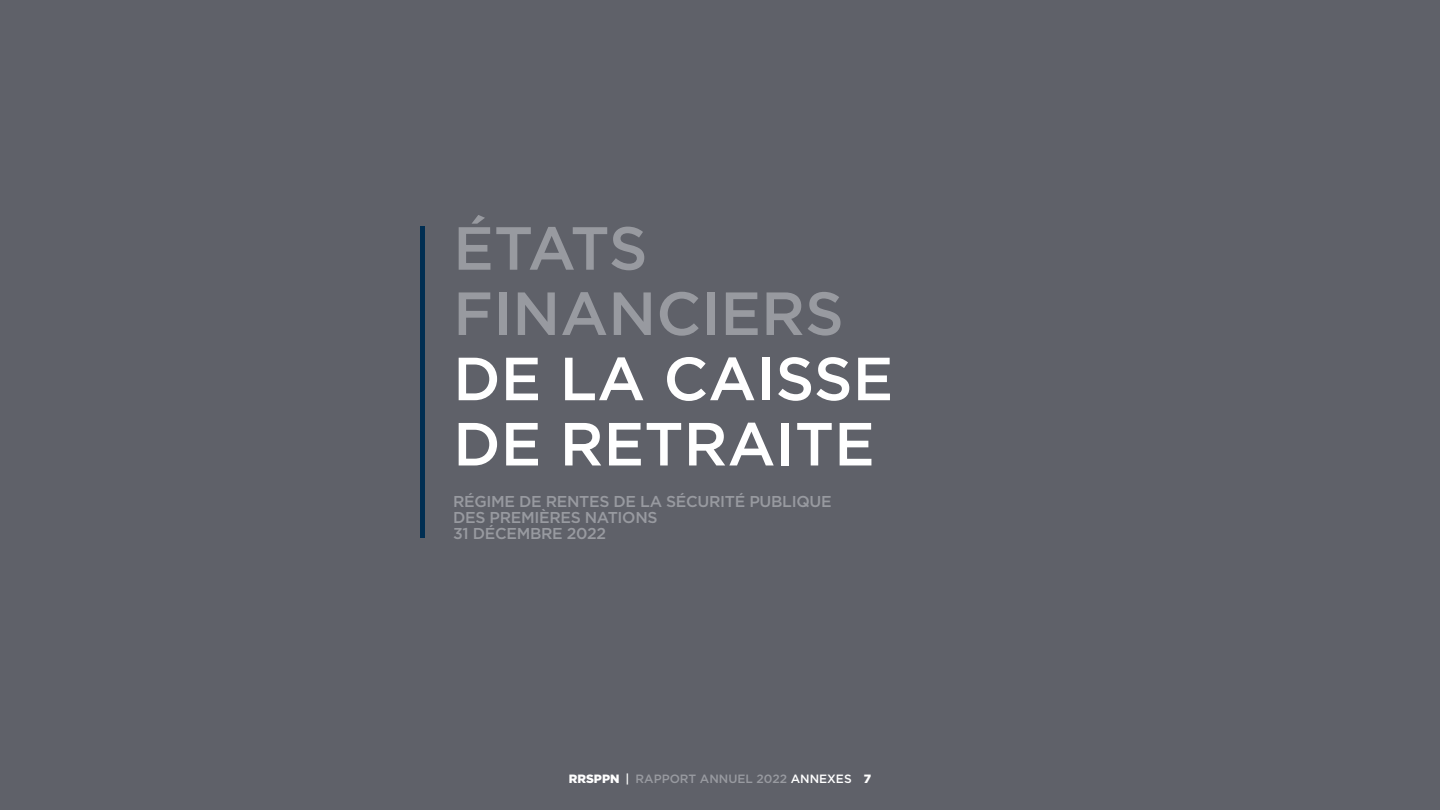
<style>
.page{position:relative;width:1440px;height:810px;background:#5f6169}
.page>*{position:absolute;margin:0;border:0;box-sizing:border-box;transform-origin:0 0}
.t1{font:500 60.75px/65.2px "Gotham";color:#fff}
.t2{font:500 60.75px/65.2px "Gotham";color:#989aa0}
.Sous-titre_gras{font:500 15.75px/15.8px "Gotham";letter-spacing:-.02em;color:#989aa0}
.Pagination{font:500 12px "Gotham";color:#989aa0}
.s1{font-weight:900;color:#fff}
.s2{color:#fff}
</style>
<div class="page">
<hr style="left:421px;top:227px;width:4px;height:311px;background:#002e52">
<p class="t2" style="left:453px;top:215px;width:392px">ÉTATS<br>FINANCIERS</p>
<p class="t1" style="left:453px;top:345px;width:442px">DE LA CAISSE<br>DE RETRAITE</p>
<p class="Sous-titre_gras" style="left:453px;top:494px;width:380px">RÉGIME DE RENTES DE LA SÉCURITÉ PUBLIQUE<br>DES PREMIÈRES NATIONS<br>31 DÉCEMBRE 2022</p>
<p class="Pagination" style="left:569px;top:771px;width:304px"><span class="s1">RRSPPN</span> <span class="s2">|</span> RAPPORT ANNUEL 2022 <span class="s2">ANNEXES</span> <span class="s1">7</span></p>
</div>
